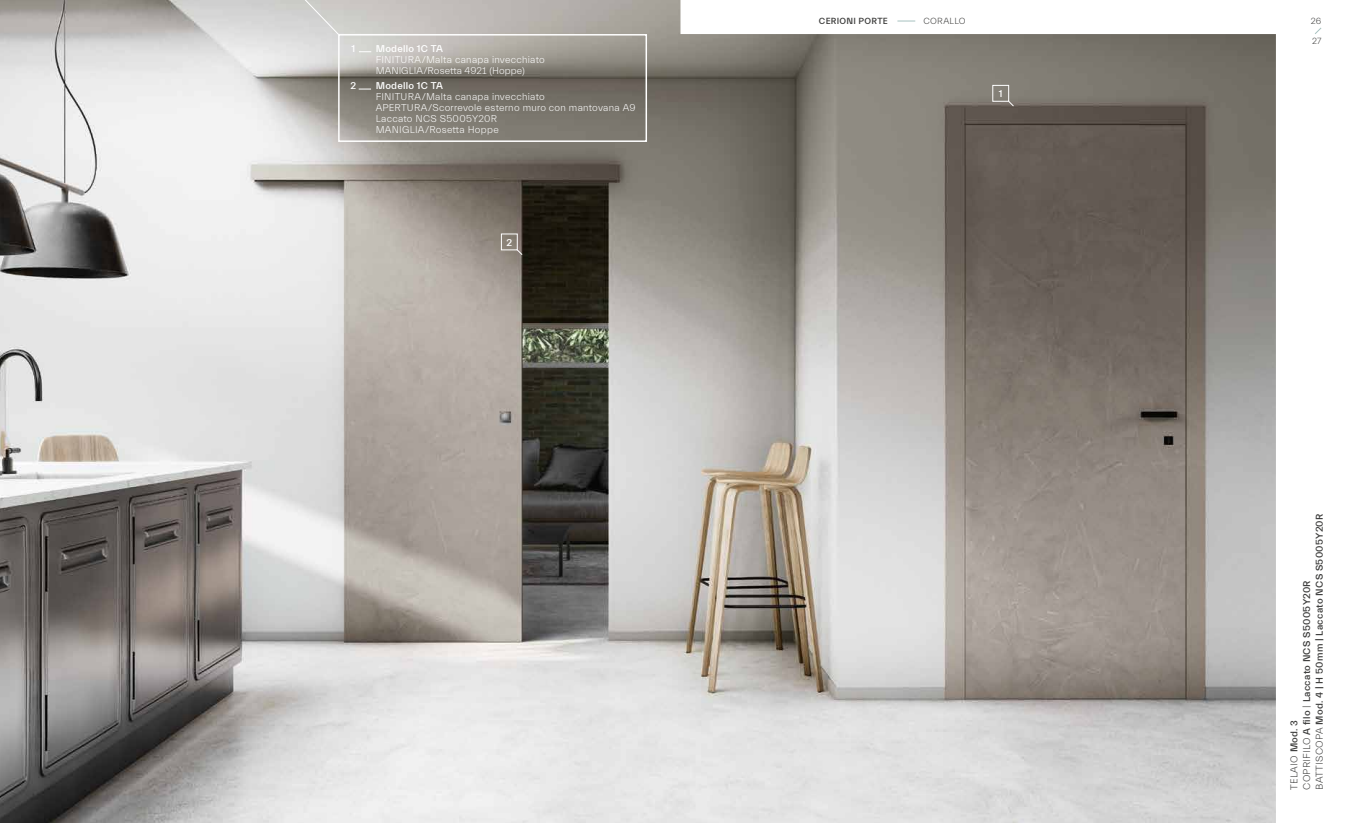
<style>
.page{position:relative;width:1361px;height:823px;background:#fff}
.page>*{position:absolute;margin:0;border:0;box-sizing:border-box;transform-origin:0 0}
.t1{font:300 10px/11px "Everett";letter-spacing:.025em;color:#fff}
.t2{font:500 10px/12.5px "Everett";letter-spacing:.03em;color:#3c3c3b}
.t3{font:500 10px "Everett";letter-spacing:.025em;color:#fff}
.t4{font:500 9px "Everett";letter-spacing:.03em;color:#3c3c3b}
.t5{font:300 9px "Everett";letter-spacing:.03em;color:#3c3c3b}
.s1{font-weight:300}
</style>
<div class="page">
<img style="left:0;top:0;width:1276px;height:822px">
<svg style="left:516px;top:249px;width:7px;height:6px"></svg>
<div style="left:501px;top:233px;width:16px;height:17px;border:1px solid #fff"></div>
<svg style="left:1008px;top:100px;width:6px;height:7px"></svg>
<div style="left:992px;top:85px;width:17px;height:16px;border:1px solid #fff"></div>
<svg style="left:293px;top:0;width:46px;height:35px;background:#d2d1cf"></svg>
<div style="left:338px;top:34px;width:309px;height:108px;border:2px solid #fff"></div>
<svg style="left:359px;top:51px;width:12px;height:1px"></svg>
<svg style="left:359px;top:89px;width:12px;height:1px"></svg>
<svg style="left:1315px;top:27px;width:6px;height:7px"></svg>
<p class="t3" style="left:351px;top:43px;width:5px">1</p>
<p class="t3" style="left:350px;top:80px;width:7px">2</p>
<p class="t3" style="left:376px;top:43px;width:69px">Modello 1C TA</p>
<p class="t1" style="left:376px;top:54px;width:170px">FINITURA/Malta canapa invecchiato<br>MANIGLIA/Rosetta 4921 (Hoppe)</p>
<p class="t3" style="left:376px;top:80px;width:69px">Modello 1C TA</p>
<p class="t1" style="left:376px;top:92px;width:261px">FINITURA/Malta canapa invecchiato APERTURA/Scorrevole esterno muro con mantovana A9<br>Laccato NCS S5005Y20R<br>MANIGLIA/Rosetta Hoppe</p>
<p class="t3" style="left:506px;top:237px;width:7px">2</p>
<p class="t4" style="left:819px;top:16px;width:70px">CERIONI PORTE</p>
<p class="t5" style="left:923px;top:16px;width:44px">CORALLO</p>
<p class="t3" style="left:999px;top:88px;width:5px">1</p>
<p class="t5" style="left:1310px;top:16px;width:12px">26</p>
<p class="t5" style="left:1312px;top:36px;width:11px">27</p>
<p class="t2" style="left:1288px;top:789px;width:277px;rotate:-90deg"><span class="s1">TELAIO</span> Mod. 3<br><span class="s1">COPRIFILO</span> A filo <span class="s1">|</span> Laccato NCS S5005Y20R<br><span class="s1">BATTISCOPA</span> Mod. 4 | H 50mm | Laccato NCS S5005Y20R</p>
</div>
